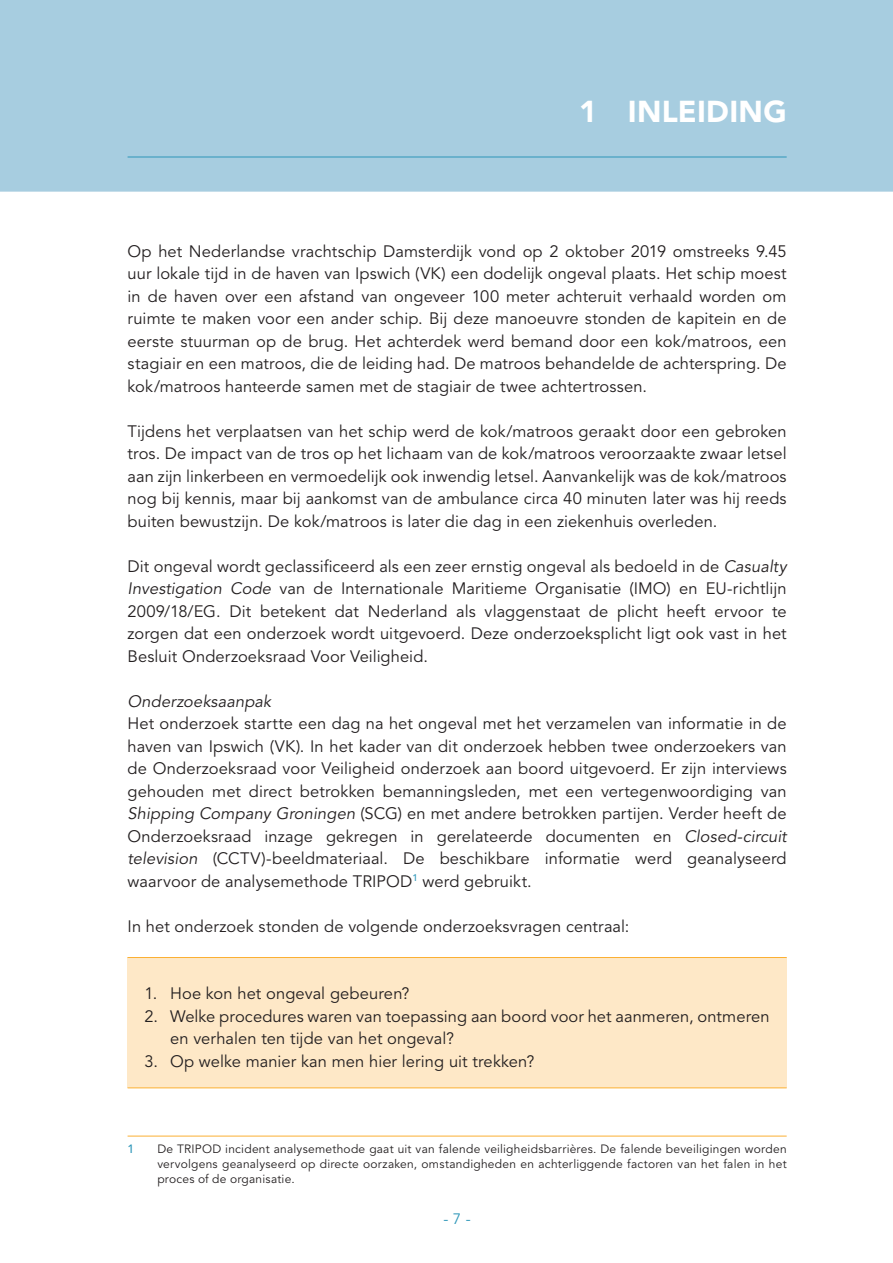
<style>
.page{position:relative;width:893px;height:1263px;background:#fff}
.page>*{position:absolute;margin:0;border:0;box-sizing:border-box;transform-origin:0 0}
.t1{font:900 30px "Avenir LT Std";letter-spacing:.01em;color:#fff}
.Bodytekst{font:16.5px/22.5px "Avenir LT Std";letter-spacing:.005em;color:#231f20;text-align:justify}
.Bodytekst-2{font:italic 16.5px "Avenir LT Std";letter-spacing:.01em;color:#231f20}
.t2{font:15px "Avenir LT Std";color:#2f97b9}
.Voetnoot{font:12px/15px "Avenir LT Std";letter-spacing:.02em;color:#231f20;text-align:justify}
.Voetnoot-2{font:500 12px "Avenir LT Std";color:#2f97b9}
.s1{font-style:italic}
</style>
<div class="page">
<div style="left:0;top:0;width:893px;height:192px;background:#a7cde0"></div>
<hr style="left:128px;top:157px;width:659px;height:1px;background:#2f97b9">
<div style="left:128px;top:957px;width:659px;height:131px;background:#fee8c7"></div>
<hr style="left:128px;top:957px;width:659px;height:1px;background:#fbb033">
<hr style="left:128px;top:1087px;width:659px;height:1px;background:#fbb033">
<hr style="left:128px;top:1136px;width:659px;height:1px;background:#fbb033">
<p class="t1" style="left:579px;top:93px;width:209px">1 INLEIDING</p>
<p class="Bodytekst" style="left:128px;top:240px;width:661px">Op het Nederlandse vrachtschip Damsterdijk vond op 2 oktober 2019 omstreeks 9.45 uur lokale tijd in de haven van Ipswich (VK) een dodelijk ongeval plaats. Het schip moest in de haven over een afstand van ongeveer 100 meter achteruit verhaald worden om ruimte te maken voor een ander schip. Bij deze manoeuvre stonden de kapitein en de eerste stuurman op de brug. Het achterdek werd bemand door een kok/matroos, een stagiair en een matroos, die de leiding had. De matroos behandelde de achterspring. De kok/matroos hanteerde samen met de stagiair de twee achtertrossen.</p>
<p class="Bodytekst" style="left:128px;top:420px;width:661px">Tijdens het verplaatsen van het schip werd de kok/matroos geraakt door een gebroken tros. De impact van de tros op het lichaam van de kok/matroos veroorzaakte zwaar letsel aan zijn linkerbeen en vermoedelijk ook inwendig letsel. Aanvankelijk was de kok/matroos nog bij kennis, maar bij aankomst van de ambulance circa 40 minuten later was hij reeds buiten bewustzijn. De kok/matroos is later die dag in een ziekenhuis overleden.</p>
<p class="Bodytekst" style="left:128px;top:555px;width:661px">Dit ongeval wordt geclassificeerd als een zeer ernstig ongeval als bedoeld in de <span class="s1">Casualty Investigation Code</span> van de Internationale Maritieme Organisatie (IMO) en EU-richtlijn 2009/18/EG. Dit betekent dat Nederland als vlaggenstaat de plicht heeft ervoor te zorgen dat een onderzoek wordt uitgevoerd. Deze onderzoeksplicht ligt ook vast in het Besluit Onderzoeksraad Voor Veiligheid.</p>
<p class="Bodytekst-2" style="left:128px;top:691px;width:145px">Onderzoeksaanpak</p>
<p class="Bodytekst" style="left:128px;top:713px;width:661px">Het onderzoek startte een dag na het ongeval met het verzamelen van informatie in de haven van Ipswich (VK). In het kader van dit onderzoek hebben twee onderzoekers van de Onderzoeksraad voor Veiligheid onderzoek aan boord uitgevoerd. Er zijn interviews gehouden met direct betrokken bemanningsleden, met een vertegenwoordiging van <span class="s1">Shipping Company Groningen</span> (SCG) en met andere betrokken partijen. Verder heeft de Onderzoeksraad inzage gekregen in gerelateerde documenten en <span class="s1">Closed-circuit television</span> (CCTV)-beeldmateriaal. De beschikbare informatie werd geanalyseerd waarvoor de analysemethode TRIPOD<sup>1</sup> werd gebruikt.</p>
<p class="Bodytekst" style="left:128px;top:915px;width:503px">In het onderzoek stonden de volgende onderzoeksvragen centraal:</p>
<p class="Bodytekst" style="left:145px;top:983px;width:266px">1. Hoe kon het ongeval gebeuren?</p>
<p class="Bodytekst" style="left:170px;top:1005px;width:601px;text-indent:-26px">2. Welke procedures waren van toepassing aan boord voor het aanmeren, ontmeren en verhalen ten tijde van het ongeval?</p>
<p class="Bodytekst" style="left:145px;top:1050px;width:391px">3. Op welke manier kan men hier lering uit trekken?</p>
<p class="Voetnoot-2" style="left:128px;top:1142px;width:8px">1</p>
<p class="Voetnoot" style="left:157px;top:1142px;width:631px">De TRIPOD incident analysemethode gaat uit van falende veiligheidsbarrières. De falende beveiligingen worden vervolgens geanalyseerd op directe oorzaken, omstandigheden en achterliggende factoren van het falen in het proces of de organisatie.</p>
<p class="t2" style="left:443px;top:1210px;width:29px">- 7 -</p>
</div>
